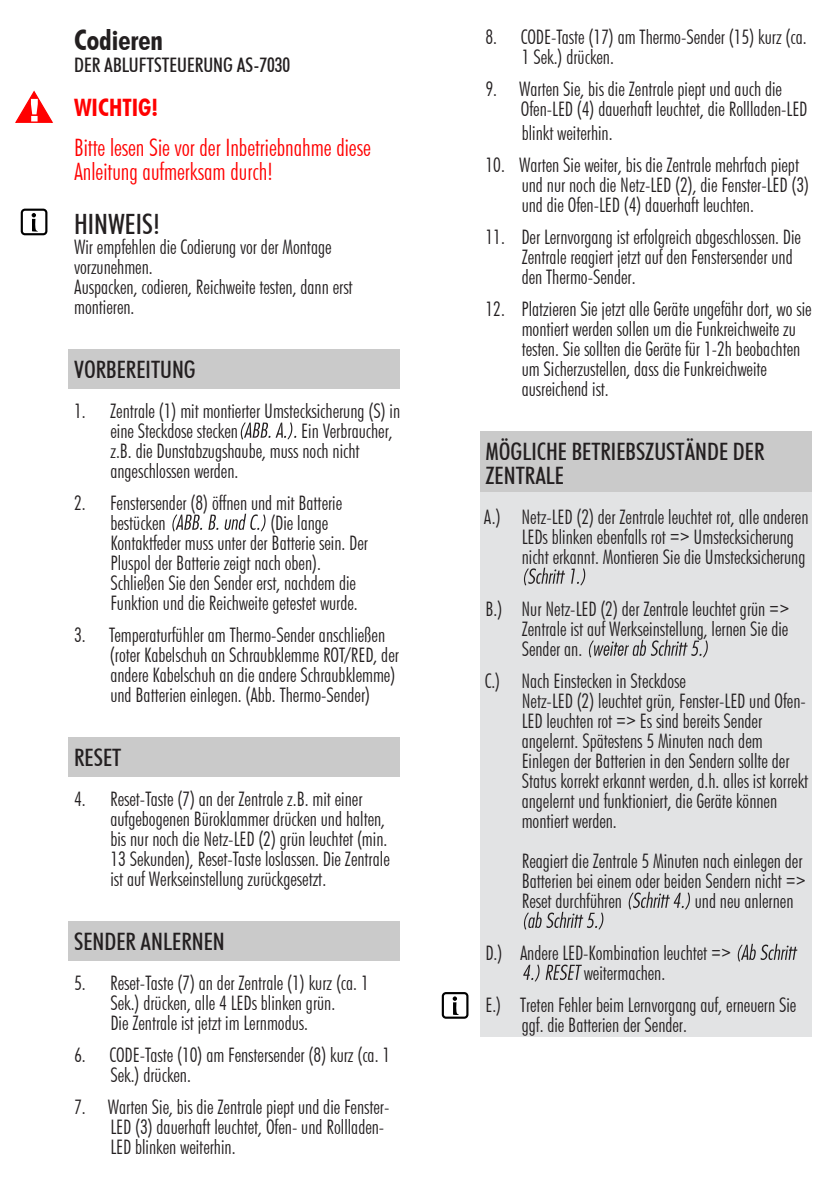
<style>
.page{position:relative;width:840px;height:1191px;background:#fff}
.page>*{position:absolute;margin:0;border:0;box-sizing:border-box;transform-origin:0 0}
.t1{font:700 condensed 28px "Futura BT";color:#231f20}
.t2{font:500 condensed 28px "Futura BT";color:#231f20}
.t3{font:500 condensed 24px/24px "Futura BT";color:#231f20}
.t4{font:300 condensed 24px/24px "Futura BT";color:#f00}
.t5{font:700 condensed 24px "Futura BT";color:#f00}
.t6{font:300 condensed 20px/20px "Futura BT";color:#231f20}
.t7{font:500 condensed 20px "Futura BT";color:#231f20}
.s1{font-family:"Encode Sans Compressed";font-weight:400;font-stretch:normal}
</style>
<div class="page">
<div style="left:68px;top:349px;width:332px;height:40px;background:#cacaca"></div>
<div style="left:68px;top:737px;width:332px;height:40px;background:#cacaca"></div>
<div style="left:68px;top:921px;width:332px;height:40px;background:#cacaca"></div>
<div style="left:479px;top:431px;width:332px;height:64px;background:#cacaca"></div>
<div style="left:479px;top:492px;width:332px;height:544px;background:#e2e3e4"></div>
<svg style="left:241px;top:422px;width:55px;height:17px"></svg>
<svg style="left:172px;top:514px;width:30px;height:17px"></svg>
<svg style="left:208px;top:514px;width:10px;height:16px"></svg>
<svg style="left:224px;top:514px;width:41px;height:17px"></svg>
<svg style="left:523px;top:567px;width:41px;height:18px"></svg>
<svg style="left:571px;top:568px;width:14px;height:17px"></svg>
<svg style="left:588px;top:639px;width:119px;height:18px"></svg>
<svg style="left:628px;top:891px;width:61px;height:18px"></svg>
<svg style="left:523px;top:911px;width:80px;height:18px"></svg>
<svg style="left:737px;top:943px;width:59px;height:18px"></svg>
<svg style="left:523px;top:964px;width:16px;height:17px"></svg>
<svg style="left:545px;top:964px;width:36px;height:16px"></svg>
<svg style="left:15px;top:90px;width:38px;height:33px"></svg>
<div style="left:21px;top:209px;width:26px;height:26px;border:2px solid #000;border-radius:3px"></div>
<svg style="left:32px;top:213px;width:6px;height:19px"></svg>
<div style="left:441px;top:992px;width:27px;height:26px;border:2px solid #000;border-radius:3px"></div>
<svg style="left:452px;top:996px;width:7px;height:19px"></svg>
<h1 class="t1" style="left:74px;top:28px;width:90px">Codieren</h1>
<p class="t7" style="left:74px;top:56px;width:217px">DER ABLUFTSTEUERUNG AS-7030</p>
<p class="t5" style="left:74px;top:97px;width:85px">WICHTIG!</p>
<p class="t4" style="left:74px;top:137px;width:298px">Bitte lesen Sie vor der Inbetriebnahme diese<br>Anleitung aufmerksam durch!</p>
<h1 class="t2" style="left:74px;top:212px;width:88px">HINWEIS!</h1>
<p class="t6" style="left:74px;top:238px;width:280px">Wir empfehlen die Codierung vor der Montage vorzunehmen.<br>Auspacken, codieren, Reichweite testen, dann erst montieren.</p>
<p class="t3" style="left:74px;top:359px;width:123px">VORBEREITUNG</p>
<p class="t6" style="left:110px;top:402px;width:291px;text-indent:-36px">1. Zentrale (1) mit montierter Umstecksicherung (S) in eine Steckdose stecken</p>
<p class="t6" style="left:110px;top:422px;width:284px;text-indent:191px">Ein Verbraucher, z.B. die Dunstabzugshaube, muss noch nicht angeschlossen werden.</p>
<p class="t6" style="left:110px;top:494px;width:233px;text-indent:-36px">2. Fenstersender (8) öffnen und mit Batterie bestücken</p>
<p class="t6" style="left:110px;top:514px;width:259px;text-indent:160px">(Die lange Kontaktfeder muss unter der Batterie sein. Der Pluspol der Batterie zeigt nach oben).<br>Schließen Sie den Sender erst, nachdem die Funktion und die Reichweite getestet wurde.</p>
<p class="t6" style="left:110px;top:626px;width:290px;text-indent:-36px">3. Temperaturfühler am Thermo-Sender anschließen (roter Kabelschuh an Schraubklemme ROT/RED, der andere Kabelschuh an die andere Schraubklemme) und Batterien einlegen. (Abb. Thermo-Sender)</p>
<p class="t3" style="left:74px;top:747px;width:49px">RESET</p>
<p class="t6" style="left:110px;top:790px;width:281px;text-indent:-36px">4. Reset-Taste (7) an der Zentrale z.B. mit einer aufgebogenen Büroklammer drücken und halten, bis nur noch die Netz-LED (2) grün leuchtet (min.<br>13 Sekunden), Reset-Taste loslassen. Die Zentrale ist auf Werkseinstellung zurückgesetzt.</p>
<p class="t3" style="left:74px;top:931px;width:152px">SENDER ANLERNEN</p>
<p class="t6" style="left:110px;top:974px;width:260px;text-indent:-36px">5. Reset-Taste (7) an der Zentrale (1) kurz (ca. 1<br>Sek.) drücken, alle 4 LEDs blinken grün.<br>Die Zentrale ist jetzt im Lernmodus.</p>
<p class="t6" style="left:110px;top:1046px;width:281px;text-indent:-36px">6. CODE-Taste (10) am Fenstersender (8) kurz (ca. 1<br>Sek.) drücken.</p>
<p class="t6" style="left:110px;top:1098px;width:280px;text-indent:-36px">7. Warten Sie, bis die Zentrale piept und die Fenster-<br>LED (3) dauerhaft leuchtet, Ofen- und Rollladen-<br>LED blinken weiterhin.</p>
<p class="t6" style="left:521px;top:28px;width:286px;text-indent:-36px">8. CODE-Taste (17) am Thermo-Sender (15) kurz (ca.<br>1 Sek.) drücken.</p>
<p class="t6" style="left:520px;top:80px;width:288px;text-indent:-35px">9. Warten Sie, bis die Zentrale piept und auch die<br>Ofen-LED (4) dauerhaft leuchtet, die Rollladen-LED</p>
<p class="t6" style="left:521px;top:124px;width:92px">blinkt weiterhin.</p>
<p class="t6" style="left:521px;top:156px;width:289px;text-indent:-36px">10. Warten Sie weiter, bis die Zentrale mehrfach piept und nur noch die Netz-LED (2), die Fenster-LED (3) und die Ofen-LED (4) dauerhaft leuchten.</p>
<p class="t6" style="left:521px;top:228px;width:280px;text-indent:-36px">11. Der Lernvorgang ist erfolgreich abgeschlossen. Die<br>Zentrale reagiert jetzt auf den Fenstersender und den Thermo-Sender.</p>
<p class="t6" style="left:521px;top:300px;width:291px;text-indent:-36px">12. Platzieren Sie jetzt alle Geräte ungefähr dort, wo sie montiert werden sollen um die Funkreichweite zu testen. Sie sollten die Geräte für 1-2h beobachten um Sicherzustellen, dass die Funkreichweite ausreichend ist.</p>
<p class="t3" style="left:485px;top:441px;width:280px">MÖGLICHE BETRIEBSZUSTÄNDE DER<br>ZENTRALE</p>
<p class="t6" style="left:521px;top:508px;width:288px;text-indent:-38px">A.) Netz-LED (2) der Zentrale leuchtet rot, alle anderen<br>LEDs blinken ebenfalls rot <span class="s1">=&gt;</span> Umstecksicherung nicht erkannt. Montieren Sie die Umstecksicherung</p>
<p class="t6" style="left:521px;top:600px;width:269px;text-align:justify;text-indent:-36px">B.) Nur Netz-LED (2) der Zentrale leuchtet grün <span class="s1">=&gt; </span>Zentrale ist auf Werkseinstellung, lernen Sie die Sender an.</p>
<p class="t6" style="left:521px;top:672px;width:288px;text-indent:-37px">C.) Nach Einstecken in Steckdose<br>Netz-LED (2) leuchtet grün, Fenster-LED und Ofen-LED leuchten rot <span class="s1">=&gt;</span> Es sind bereits Sender angelernt. Spätestens 5 Minuten nach dem Einlegen der Batterien in den Sendern sollte der Status korrekt erkannt werden, d.h. alles ist korrekt angelernt und funktioniert, die Geräte können montiert werden.</p>
<p class="t6" style="left:521px;top:852px;width:285px">Reagiert die Zentrale 5 Minuten nach einlegen der<br>Batterien bei einem oder beiden Sendern nicht <span class="s1">=&gt;<br></span>Reset durchführen</p>
<p class="t6" style="left:694px;top:892px;width:100px">und neu anlernen</p>
<p class="t6" style="left:583px;top:944px;width:149px;text-indent:-98px">D.) Andere LED-Kombination leuchtet <span class="s1">=&gt; </span>weitermachen.</p>
<p class="t6" style="left:521px;top:996px;width:276px;text-indent:-36px">E.) Treten Fehler beim Lernvorgang auf, erneuern Sie ggf. die Batterien der Sender.</p>
</div>
